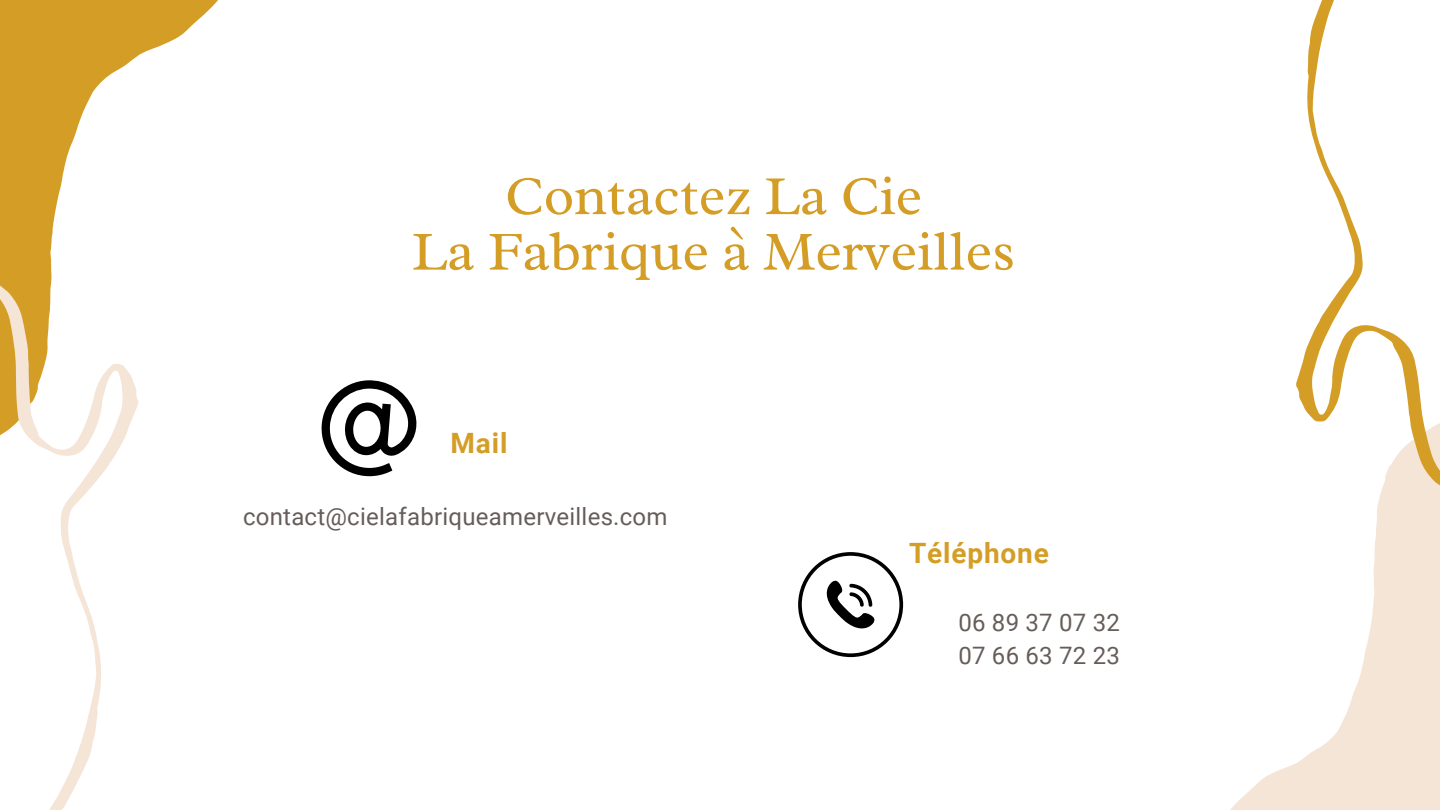
<style>
.page{position:relative;width:1440px;height:810px;background:#fff}
.page>*{position:absolute;margin:0;border:0;box-sizing:border-box;transform-origin:0 0}
.t1{font:56px/55.5px "Radley";color:#d49e26;text-align:center}
.t2{font:700 28px "Roboto";letter-spacing:.03em;color:#d49e26}
.t3{font:24px/33px "Roboto";letter-spacing:.01em;color:#665d5a}
</style>
<div class="page">
<svg style="left:0;top:0;width:218px;height:269px"></svg>
<svg style="left:0;top:269px;width:139px;height:541px"></svg>
<svg style="left:1230px;top:517px;width:210px;height:293px"></svg>
<svg style="left:1296px;top:0;width:144px;height:517px"></svg>
<svg style="left:321px;top:380px;width:96px;height:96px"></svg>
<svg style="left:798px;top:552px;width:105px;height:105px"></svg>
<h1 class="t1" style="left:412px;top:168px;width:605px">Contactez La Cie<br>La Fabrique à Merveilles</h1>
<p class="t2" style="left:451px;top:427px;width:58px">Mail</p>
<p class="t3" style="left:243px;top:500px;width:426px">contact@cielafabriqueamerveilles.com</p>
<p class="t2" style="left:909px;top:537px;width:141px">Téléphone</p>
<p class="t3" style="left:958px;top:606px;width:163px">06 89 37 07 32<br>07 66 63 72 23</p>
</div>
